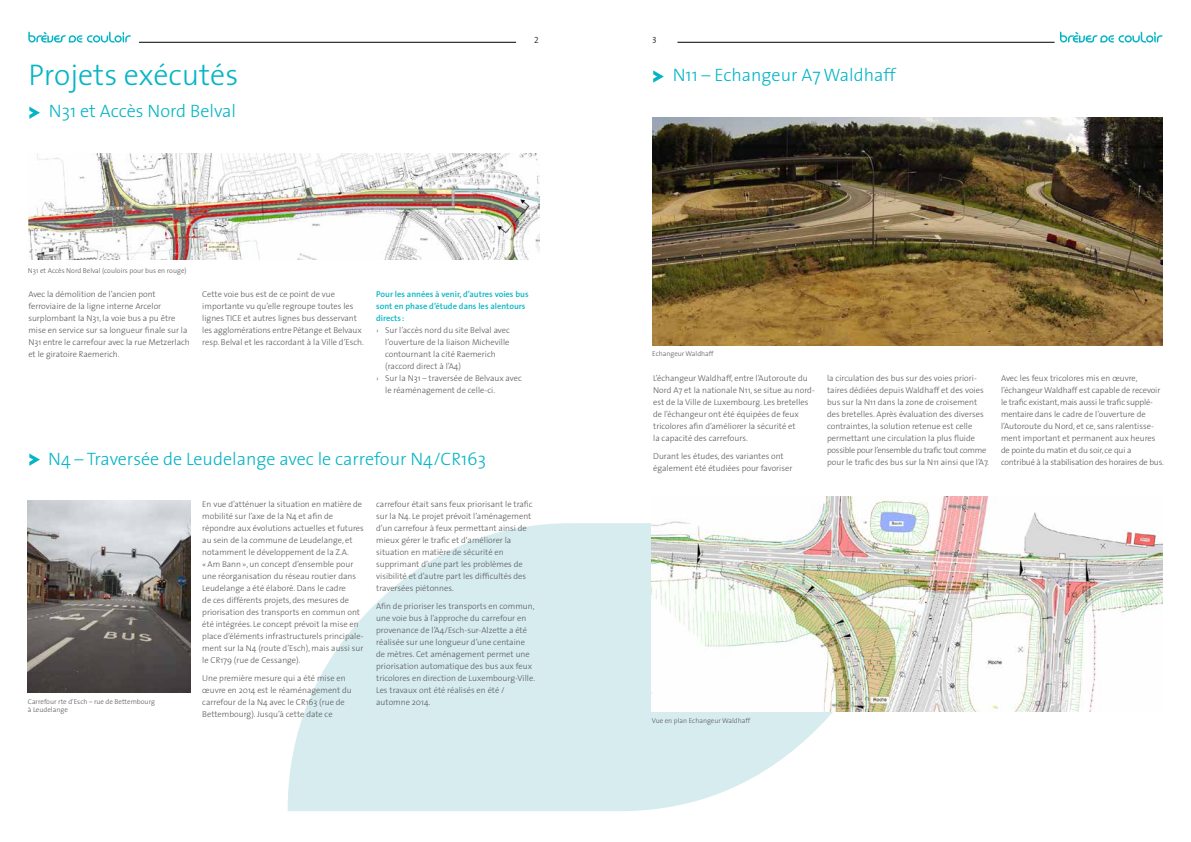
<style>
.page{position:relative;width:1191px;height:842px;background:#fff}
.page>*{position:absolute;margin:0;border:0;box-sizing:border-box;transform-origin:0 0}
.t1{font:300 30px "The Sans";color:#05b5c5}
.t2{font:300 18px "The Sans";color:#05b5c5}
.t3{font:9px "The Sans Light Caps";color:#000}
.t4{font:300 8.5px/12px "The Sans";color:#58585b}
.t5{font:600 8.5px/12px "The Sans";color:#05b5c5}
.t6{font:300 7px/8.4px "The Sans";color:#58585b}
</style>
<div class="page">
<svg style="left:288px;top:523px;width:615px;height:288px;fill:#d6ecef"></svg>
<hr style="left:139px;top:42px;width:377px;height:1px;background:#000">
<svg style="left:28px;top:32px;width:103px;height:11px"></svg>
<hr style="left:677px;top:42px;width:377px;height:1px;background:#000">
<svg style="left:1060px;top:32px;width:102px;height:11px"></svg>
<svg style="left:29px;top:107px;width:11px;height:12px"></svg>
<svg style="left:653px;top:70px;width:11px;height:13px"></svg>
<svg style="left:29px;top:453px;width:11px;height:13px"></svg>
<img style="left:28px;top:153px;width:511px;height:106px">
<img style="left:652px;top:117px;width:510px;height:228px">
<img style="left:652px;top:497px;width:510px;height:214px">
<img style="left:28px;top:501px;width:163px;height:192px">
<h1 class="t1" style="left:28px;top:50px;width:211px">Projets exécutés</h1>
<h2 class="t2" style="left:49px;top:96px;width:188px">N31 et Accès Nord Belval</h2>
<p class="t6" style="left:28px;top:266px;width:160px">N31 et Accès Nord Belval (couloirs pour bus en rouge)</p>
<p class="t3" style="left:534px;top:32px;width:6px">2</p>
<p class="t3" style="left:652px;top:32px;width:6px">3</p>
<h2 class="t2" style="left:673px;top:60px;width:224px">N11 – Echangeur A7 Waldhaff</h2>
<p class="t4" style="left:28px;top:288px;width:163px">Avec la démolition de l’ancien pont ferroviaire de la ligne interne Arcelor surplombant la N31, la voie bus a pu être mise en service sur sa longueur finale sur la N31 entre le carrefour avec la rue Metzerlach et le giratoire Raemerich.</p>
<p class="t4" style="left:202px;top:288px;width:163px">Cette voie bus est de ce point de vue importante vu qu’elle regroupe toutes les lignes TICE et autres lignes bus desservant les agglomérations entre Pétange et Belvaux resp. Belval et les raccordant à la Ville d’Esch.</p>
<p class="t5" style="left:376px;top:288px;width:154px">Pour les années à venir, d’autres voies bus sont en phase d’étude dans les alentours directs :</p>
<p class="t4" style="left:376px;top:324px;width:135px">› Sur l’accès nord du site Belval avec</p>
<p class="t4" style="left:385px;top:336px;width:126px">l’ouverture de la liaison Micheville</p>
<p class="t4" style="left:385px;top:348px;width:112px">contournant la cité Raemerich</p>
<p class="t4" style="left:385px;top:360px;width:77px">(raccord direct à l’A4)</p>
<p class="t4" style="left:376px;top:372px;width:147px">› Sur la N31 – traversée de Belvaux avec</p>
<p class="t4" style="left:385px;top:384px;width:111px">le réaménagement de celle-ci.</p>
<h2 class="t2" style="left:48px;top:444px;width:439px">N4 – Traversée de Leudelange avec le carrefour N4/CR163</h2>
<p class="t6" style="left:28px;top:697px;width:128px">Carrefour rte d’Esch – rue de Bettembourg à Leudelange</p>
<p class="t4" style="left:202px;top:498px;width:163px">En vue d’atténuer la situation en matière de mobilité sur l’axe de la N4 et afin de répondre aux évolutions actuelles et futures au sein de la commune de Leudelange, et notamment le développement de la Z.A. «Am Bann», un concept d’ensemble pour une réorganisation du réseau routier dans Leudelange a été élaboré. Dans le cadre<br>de ces différents projets, des mesures de priorisation des transports en commun ont été intégrées. Le concept prévoit la mise en place d’éléments infrastructurels principale&shy;ment sur la N4 (route d’Esch), mais aussi sur le CR179 (rue de Cessange).</p>
<p class="t4" style="left:202px;top:672px;width:151px">Une première mesure qui a été mise en œuvre en 2014 est le réaménagement du carrefour de la N4 avec le CR163 (rue de Bettembourg). Jusqu’à cette date ce</p>
<p class="t4" style="left:376px;top:498px;width:158px">carrefour était sans feux priorisant le trafic sur la N4. Le projet prévoit l’aménagement d’un carrefour à feux permettant ainsi de mieux gérer le trafic et d‘améliorer la situation en matière de sécurité en supprimant d’une part les problèmes de visibilité et d’autre part les difficultés des traversées piétonnes.</p>
<p class="t4" style="left:376px;top:600px;width:160px">Afin de prioriser les transports en commun, une voie bus à l’approche du carrefour en provenance de l’A4/Esch-sur-Alzette a été réalisée sur une longueur d’une centaine de mètres. Cet aménagement permet une priorisation automatique des bus aux feux tricolores en direction de Luxembourg-Ville.<br>Les travaux ont été réalisés en été / automne 2014.</p>
<p class="t6" style="left:652px;top:349px;width:63px">Echangeur Waldhaff</p>
<p class="t4" style="left:653px;top:372px;width:163px">L’échangeur Waldhaff, entre l’Autoroute du Nord A7 et la nationale N11, se situe au nord&shy;est de la Ville de Luxembourg. Les bretelles de l’échangeur ont été équipées de feux tricolores afin d’améliorer la sécurité et<br>la capacité des carrefours.</p>
<p class="t4" style="left:653px;top:450px;width:141px">Durant les études, des variantes ont également été étudiées pour favoriser</p>
<p class="t4" style="left:827px;top:372px;width:163px">la circulation des bus sur des voies priori&shy;taires dédiées depuis Waldhaff et des voies bus sur la N11 dans la zone de croisement des bretelles. Après évaluation des diverses contraintes, la solution retenue est celle permettant une circulation la plus fluide possible pour l’ensemble du trafic tout comme pour le trafic des bus sur la N11 ainsi que l’A7.</p>
<p class="t4" style="left:1001px;top:372px;width:164px">Avec les feux tricolores mis en œuvre, l’échangeur Waldhaff est capable de recevoir le trafic existant, mais aussi le trafic supplé&shy;mentaire dans le cadre de l’ouverture de l’Autoroute du Nord, et ce, sans ralentisse&shy;ment important et permanent aux heures de pointe du matin et du soir, ce qui a contribué à la stabilisation des horaires de bus.</p>
<p class="t6" style="left:652px;top:716px;width:100px">Vue en plan Echangeur Waldhaff</p>
</div>
